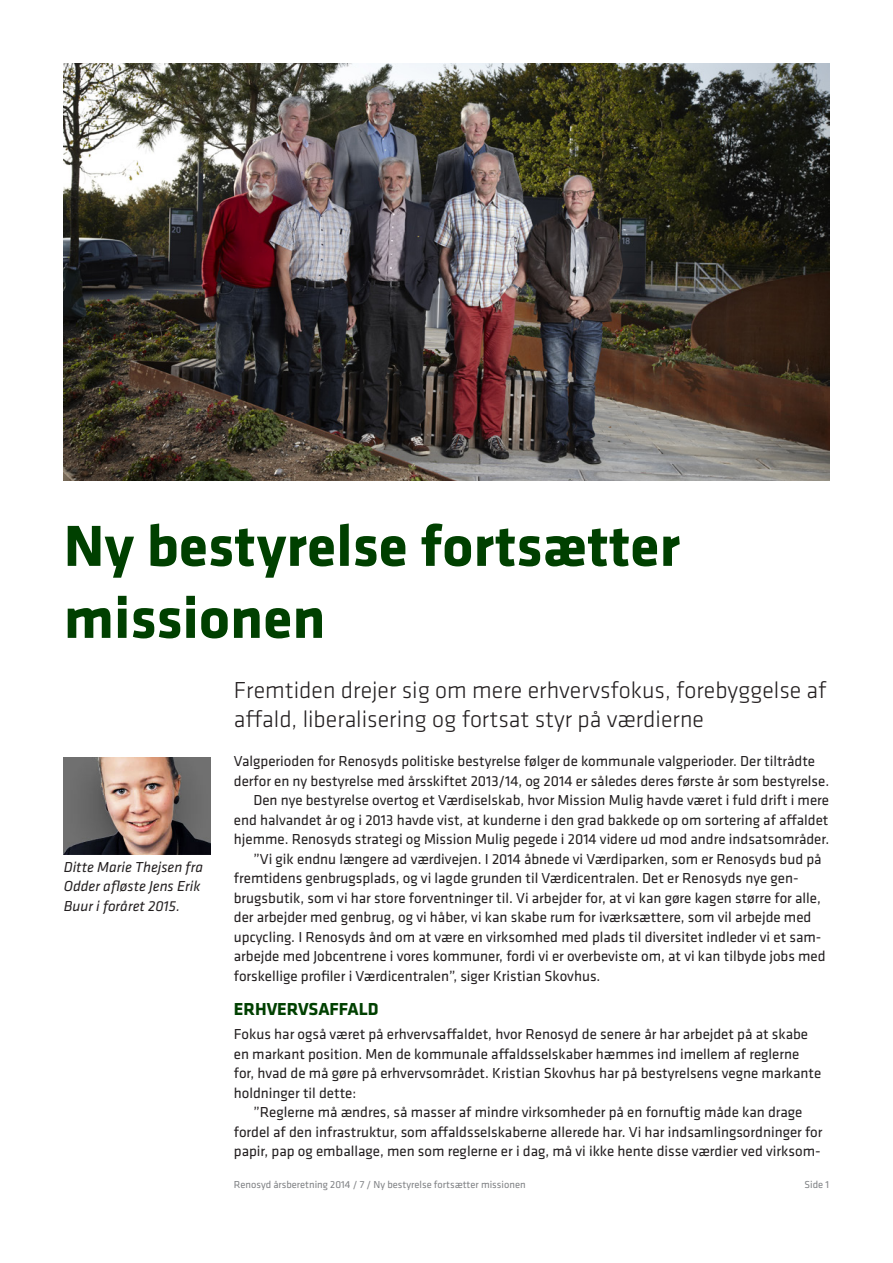
<style>
.page{position:relative;width:893px;height:1263px;background:#fff}
.page>*{position:absolute;margin:0;border:0;box-sizing:border-box;transform-origin:0 0}
.Overskrift{font:700 60px/72px "Klavika";color:#004000}
.Manchet{font:300 24px/28.8px "Klavika";color:#231f20}
.Mellemrubrik{font:700 18px "Klavika";color:#004000}
.Br_txt_m_indr{font:15px/19.5px "Klavika";color:#231f20;text-align:justify}
.Br_txt__u_indr{font:15px/19.5px "Klavika";color:#231f20}
.Billedtekst{font:italic 15px/19.5px "Klavika";color:#231f20}
.t1{font:10.5px "Klavika";color:#808285}
</style>
<div class="page">
<img style="left:64px;top:64px;width:765px;height:416px">
<img style="left:64px;top:757px;width:146px;height:97px">
<p class="Overskrift" style="left:64px;top:507px;width:618px">Ny bestyrelse fortsætter missionen</p>
<p class="Billedtekst" style="left:64px;top:856px;width:141px">Ditte Marie Thejsen fra<br>Odder afløste Jens Erik<br>Buur i foråret 2015.</p>
<p class="Manchet" style="left:234px;top:676px;width:594px">Fremtiden drejer sig om mere erhvervsfokus, forebyggelse af affald, liberalisering og fortsat styr på værdierne</p>
<p class="Br_txt__u_indr" style="left:234px;top:751px;width:597px">Valgperioden for Renosyds politiske bestyrelse følger de kommunale valgperioder. Der tiltrådte derfor en ny bestyrelse med årsskiftet 2013/14, og 2014 er således deres første år som bestyrelse.</p>
<p class="Br_txt_m_indr" style="left:234px;top:790px;width:597px;text-indent:20px">Den nye bestyrelse overtog et Værdiselskab, hvor Mission Mulig havde været i fuld drift i mere end halvandet år og i 2013 havde vist, at kunderne i den grad bakkede op om sortering af affaldet hjemme. Renosyds strategi og Mission Mulig pegede i 2014 videre ud mod andre indsatsområder.</p>
<p class="Br_txt_m_indr" style="left:234px;top:848px;width:593px;text-align:left;text-indent:20px">”Vi gik endnu længere ad værdivejen. I 2014 åbnede vi Værdiparken, som er Renosyds bud på fremtidens genbrugsplads, og vi lagde grunden til Værdicentralen. Det er Renosyds nye gen&shy;brugsbutik, som vi har store forventninger til. Vi arbejder for, at vi kan gøre kagen større for alle, der arbejder med genbrug, og vi håber, vi kan skabe rum for iværksættere, som vil arbejde med upcycling. I Renosyds ånd om at være en virksomhed med plads til diversitet indleder vi et sam&shy;arbejde med Jobcentrene i vores kommuner, fordi vi er overbeviste om, at vi kan tilbyde jobs med forskellige profiler i Værdicentralen”, siger Kristian Skovhus.</p>
<p class="Mellemrubrik" style="left:234px;top:996px;width:146px">ERHVERVSAFFALD</p>
<p class="Br_txt__u_indr" style="left:234px;top:1024px;width:589px">Fokus har også været på erhvervsaffaldet, hvor Renosyd de senere år har arbejdet på at skabe en markant position. Men de kommunale affaldsselskaber hæmmes ind imellem af reglerne for, hvad de må gøre på erhvervsområdet. Kristian Skovhus har på bestyrelsens vegne markante holdninger til dette:</p>
<p class="Br_txt_m_indr" style="left:234px;top:1102px;width:590px;text-align:center">”Reglerne må ændres, så masser af mindre virksomheder på en fornuftig måde kan drage fordel af den infrastruktur, som affaldsselskaberne allerede har. Vi har indsamlingsordninger for papir, pap og emballage, men som reglerne er i dag, må vi ikke hente disse værdier ved virksom-</p>
<p class="t1" style="left:234px;top:1177px;width:293px">Renosyd årsberetning 2014 / 7 / Ny bestyrelse fortsætter missionen</p>
<p class="t1" style="left:804px;top:1177px;width:26px">Side 1</p>
</div>
